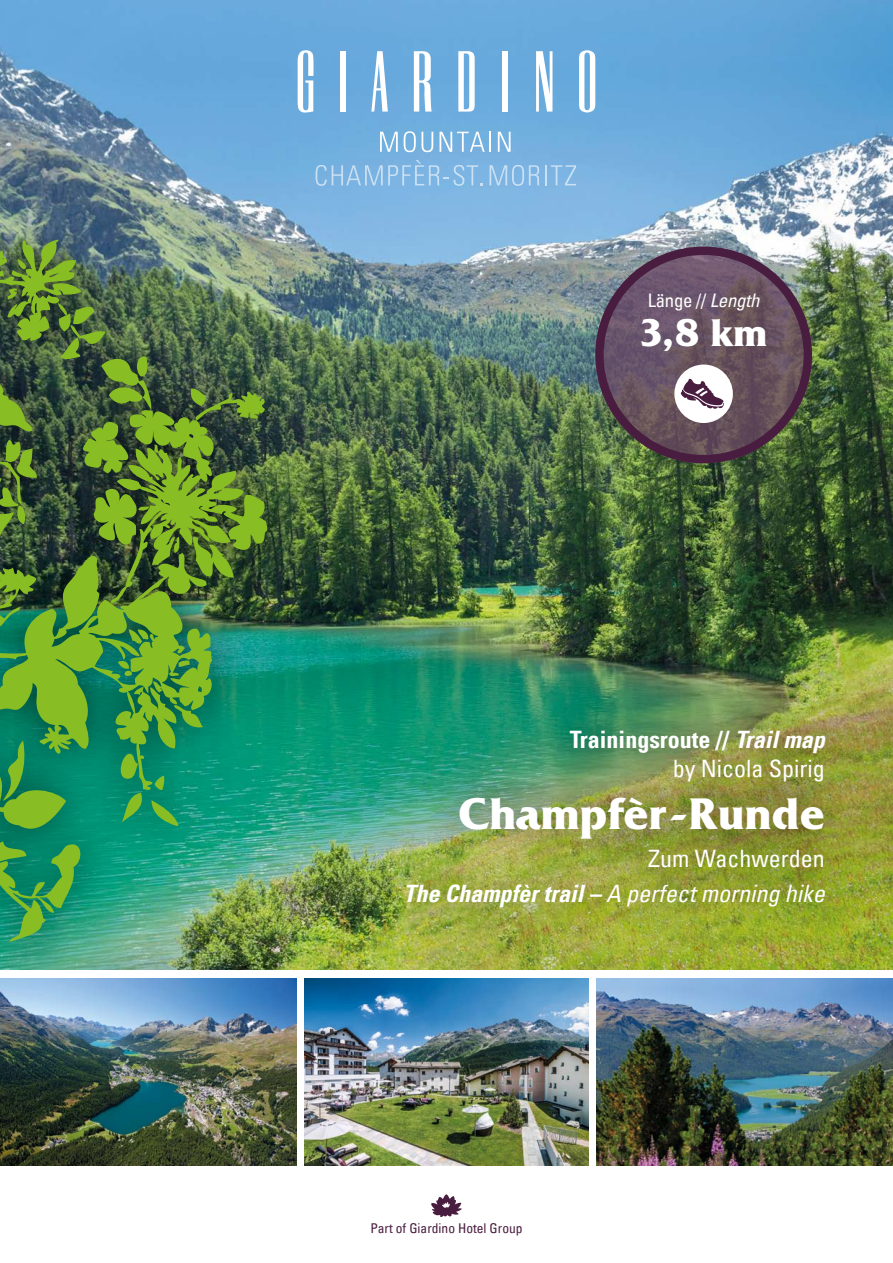
<style>
.page{position:relative;width:893px;height:1263px;background:#fff}
.page>*{position:absolute;margin:0;border:0;box-sizing:border-box;transform-origin:0 0}
.t1{font:700 46.5px "Friz Quadrata Std";color:#fff}
.t2{font:700 40.5px "Friz Quadrata Std";color:#fff}
.t3{font:24px "Univers Com 57 Condensed Obl";color:#fff}
.t4{font:condensed 24px "Univers Com 57";color:#fff}
.t5{font:24px "Univers Com 67 Bold Cond";color:#fff}
.t6{font:condensed 18.75px "Univers Com 57";letter-spacing:-.015em;color:#fff}
.t7{font:condensed 13.5px "Univers Com 57";color:#491d3f}
.s1{font-family:"Univers Com 57 Condensed Obl";font-stretch:normal}
.s2{font-family:"Univers Com 67 Bold Cond Obl"}
</style>
<div class="page">
<img style="left:0;top:0;width:893px;height:969px">
<div style="left:372px;top:695px;width:488px;height:245px;background:#000;opacity:.5"></div>
<img style="left:305px;top:978px;width:283px;height:187px">
<svg style="left:431px;top:1194px;width:31px;height:23px"></svg>
<svg style="left:595px;top:247px;width:217px;height:216px;background:#664e5f"></svg>
<div style="left:595px;top:247px;width:217px;height:216px;border:8px solid #491d3f;border-radius:50%"></div>
<div style="left:674px;top:364px;width:59px;height:59px;background:#fff;border-radius:50%"></div>
<svg style="left:681px;top:379px;width:43px;height:30px"></svg>
<svg style="left:380px;top:132px;width:18px;height:20px"></svg>
<svg style="left:404px;top:131px;width:12px;height:21px"></svg>
<svg style="left:422px;top:132px;width:11px;height:20px"></svg>
<svg style="left:439px;top:132px;width:46px;height:20px"></svg>
<hr style="left:489px;top:132px;width:2px;height:20px;background:#fff">
<svg style="left:498px;top:132px;width:13px;height:20px"></svg>
<svg style="left:298px;top:50px;width:15px;height:63px"></svg>
<div style="left:341px;top:51px;width:5px;height:61px;background:#fff"></div>
<svg style="left:371px;top:51px;width:17px;height:61px"></svg>
<svg style="left:536px;top:51px;width:16px;height:61px"></svg>
<svg style="left:579px;top:50px;width:16px;height:62px"></svg>
<div style="left:502px;top:51px;width:5px;height:61px;background:#fff"></div>
<svg style="left:414px;top:51px;width:18px;height:61px"></svg>
<svg style="left:458px;top:51px;width:17px;height:61px"></svg>
<svg style="left:316px;top:160px;width:166px;height:26px;background:#88bae4"></svg>
<svg style="left:489px;top:165px;width:50px;height:21px"></svg>
<svg style="left:545px;top:165px;width:31px;height:20px"></svg>
<img style="left:0;top:978px;width:296px;height:187px">
<img style="left:597px;top:978px;width:296px;height:187px">
<div style="left:0;top:206px;width:303px;height:770px;background:#000;opacity:.5"></div>
<img style="left:0;top:240px;width:268px;height:729px">
<p class="t6" style="left:648px;top:288px;width:113px">Länge // <span class="s1">Length</span></p>
<h2 class="t2" style="left:640px;top:310px;width:129px">3,8 km</h2>
<p class="t5" style="left:570px;top:725px;width:257px">Trainingsroute // <span class="s2">Trail map</span></p>
<p class="t4" style="left:673px;top:753px;width:153px">by Nicola Spirig</p>
<h1 class="t1" style="left:459px;top:788px;width:367px">Champfèr-Runde</h1>
<p class="t4" style="left:648px;top:843px;width:178px">Zum Wachwerden</p>
<p class="t3" style="left:404px;top:879px;width:423px"><span class="s2">The Champfèr trail –</span> A perfect morning hike</p>
<p class="t7" style="left:370px;top:1220px;width:154px">Part of Giardino Hotel Group</p>
</div>
